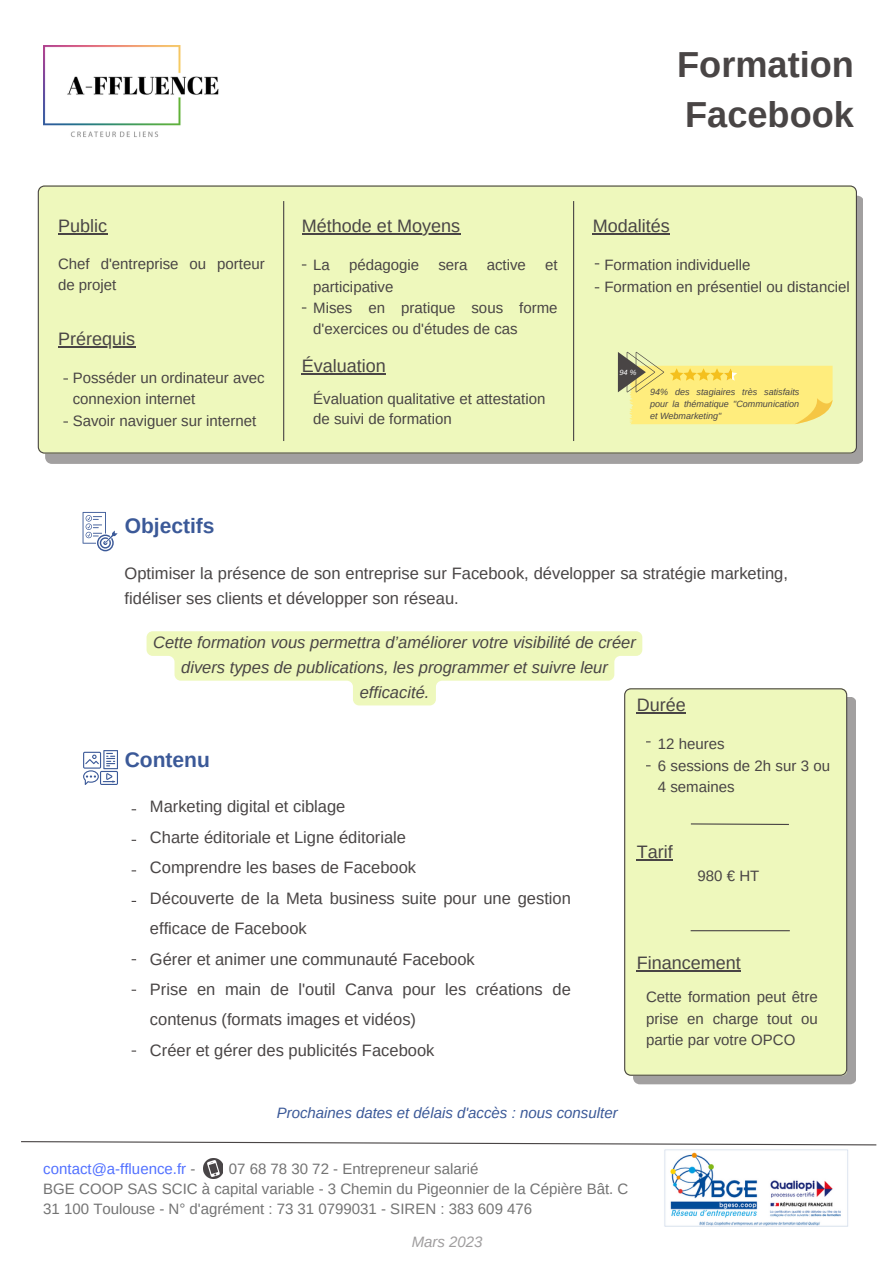
<style>
.page{position:relative;width:894px;height:1264px;background:#fff}
.page>*{position:absolute;margin:0;border:0;box-sizing:border-box;transform-origin:0 0}
.t1{font:700 36.15px/49.8px "Arimo";color:#494545}
.t2{font:700 21px "Arimo";color:#3b5998}
.t3{font:18px "Arimo";color:#494545}
.t4{font:16.5px/30.5px "Arimo";color:#494545}
.t5{font:italic 16.5px/24.8px "Arimo";color:#494545;text-align:center}
.t6{font:15px/21.5px "Arimo";color:#494545}
.t7{font:15px/20.2px "Arimo";color:#737373}
.t8{font:italic 15px "Arimo";color:#3b5998}
.t9{font:15px "Arimo";color:#5271ff}
.t10{font:italic 15px "Arimo";color:#9f9d9e}
.t11{font:italic 9px/12px "Arimo";color:#494545;text-align:justify}
.t12{font:italic 7.5px "Arimo";color:#fff}
.s1{color:#737373}
</style>
<div class="page">
<img style="left:43px;top:45px;width:176px;height:92px">
<svg style="left:45px;top:196px;width:817px;height:268px;background:#9b9a98"></svg>
<div style="left:38px;top:185px;width:818px;height:268px;background:#eef8bc"></div>
<hr style="left:283px;top:201px;width:1px;height:240px;background:#494545">
<hr style="left:573px;top:201px;width:1px;height:240px;background:#494545">
<svg style="left:83px;top:512px;width:34px;height:39px"></svg>
<svg style="left:633px;top:696px;width:222px;height:388px;background:#9e9c9b"></svg>
<div style="left:624px;top:688px;width:223px;height:387px;background:#eef8bc"></div>
<svg style="left:21px;top:1141px;width:856px;height:4px"></svg>
<img style="left:203px;top:1158px;width:20px;height:20px">
<img style="left:664px;top:1149px;width:184px;height:77px">
<svg style="left:689px;top:822px;width:100px;height:3px"></svg>
<hr style="left:690px;top:930px;width:99px;height:1px;background:#494545">
<svg style="left:83px;top:750px;width:35px;height:35px"></svg>
<hr style="left:58px;top:346px;width:77px;height:1px;background:#494545">
<hr style="left:58px;top:233px;width:49px;height:1px;background:#494545">
<hr style="left:592px;top:233px;width:77px;height:1px;background:#494545">
<hr style="left:302px;top:233px;width:158px;height:1px;background:#494545">
<hr style="left:302px;top:373px;width:84px;height:1px;background:#494545">
<svg style="left:146px;top:631px;width:496px;height:74px"></svg>
<hr style="left:636px;top:712px;width:49px;height:1px;background:#494545">
<hr style="left:636px;top:859px;width:36px;height:1px;background:#494545">
<hr style="left:636px;top:970px;width:104px;height:1px;background:#494545">
<svg style="left:617px;top:352px;width:215px;height:72px;background:#f2e686"></svg>
<h1 class="t1" style="left:677px;top:40px;width:178px">Formation<br>Facebook</h1>
<p class="t3" style="left:58px;top:216px;width:51px">Public</p>
<p class="t3" style="left:302px;top:216px;width:160px">Méthode et Moyens</p>
<p class="t3" style="left:592px;top:216px;width:79px">Modalités</p>
<p class="t6" style="left:58px;top:254px;width:208px;line-height:20.2px">Chef d'entreprise ou porteur de projet</p>
<p class="t6" style="left:313px;top:254px;width:18px">La</p>
<p class="t6" style="left:349px;top:254px;width:72px">pédagogie</p>
<p class="t6" style="left:438px;top:254px;width:31px">sera</p>
<p class="t6" style="left:486px;top:254px;width:41px">active</p>
<p class="t6" style="left:545px;top:254px;width:14px">et</p>
<p class="t6" style="left:313px;top:275px;width:246px">participative<br>Mises en pratique sous forme d'exercices ou d'études de cas</p>
<p class="t6" style="left:604px;top:254px;width:247px">Formation individuelle<br>Formation en présentiel ou distanciel</p>
<p class="t3" style="left:58px;top:328px;width:79px">Prérequis</p>
<p class="t6" style="left:73px;top:367px;width:193px">Posséder un ordinateur avec connexion internet<br>Savoir naviguer sur internet</p>
<p class="t3" style="left:302px;top:355px;width:86px">Évaluation</p>
<p class="t6" style="left:313px;top:389px;width:233px;line-height:20.2px">Évaluation qualitative et attestation de suivi de formation</p>
<p class="t12" style="left:619px;top:368px;width:19px">94 %</p>
<p class="t11" style="left:650px;top:386px;width:151px">94% des stagiaires très satisfaits pour la thématique "Communication et Webmarketing"</p>
<p class="t2" style="left:125px;top:514px;width:91px">Objectifs</p>
<p class="t4" style="left:125px;top:561px;width:664px;line-height:24.8px">Optimiser la présence de son entreprise sur Facebook, développer sa stratégie marketing, fidéliser ses clients et développer son réseau.</p>
<p class="t5" style="left:153px;top:630px;width:484px">Cette formation vous permettra d’améliorer votre visibilité de créer divers types de publications, les programmer et suivre leur efficacité.</p>
<p class="t3" style="left:636px;top:695px;width:51px">Durée</p>
<p class="t6" style="left:657px;top:733px;width:174px">12 heures<br>6 sessions de 2h sur 3 ou<br>4 semaines</p>
<p class="t2" style="left:125px;top:748px;width:87px">Contenu</p>
<p class="t4" style="left:150px;top:791px;width:422px">Marketing digital et ciblage<br>Charte éditoriale et Ligne éditoriale<br>Comprendre les bases de Facebook<br>Découverte de la Meta business suite pour une gestion efficace de Facebook<br>Gérer et animer une communauté Facebook<br>Prise en main de l'outil Canva pour les créations de contenus (formats images et vidéos)<br>Créer et gérer des publicités Facebook</p>
<p class="t3" style="left:636px;top:842px;width:37px">Tarif</p>
<p class="t6" style="left:697px;top:865px;width:63px">980 € HT</p>
<p class="t3" style="left:636px;top:952px;width:106px">Financement</p>
<p class="t6" style="left:646px;top:986px;width:173px;text-align:justify">Cette formation peut être prise en charge tout ou partie par votre OPCO</p>
<p class="t8" style="left:276px;top:1104px;width:342px">Prochaines dates et délais d'accès : nous consulter</p>
<p class="t7" style="left:43px;top:1158px;width:586px;text-indent:185px">07 68 78 30 72 - Entrepreneur salarié<br>BGE COOP SAS SCIC à capital variable - 3 Chemin du Pigeonnier de la Cépière Bât. C<br>31 100 Toulouse - N° d'agrément : 73 31 0799031 - SIREN : 383 609 476</p>
<p class="t9" style="left:43px;top:1160px;width:154px">contact@a-ffluence.fr <span class="s1">-</span></p>
<p class="t10" style="left:411px;top:1232px;width:72px">Mars 2023</p>
</div>
